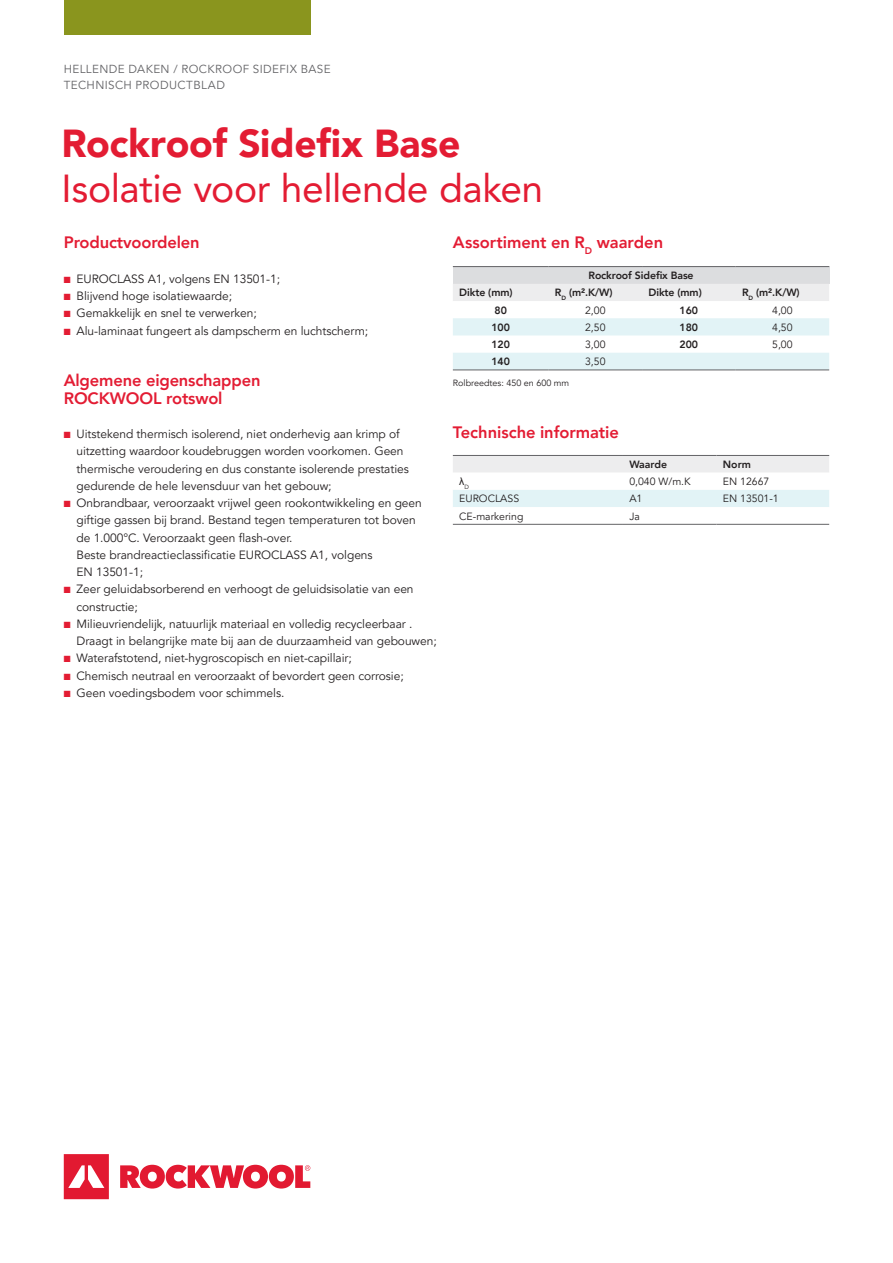
<style>
.page{position:relative;width:893px;height:1263px;background:#fff}
.page>*{position:absolute;margin:0;border:0;box-sizing:border-box;transform-origin:0 0}
.t1{font:39px "Avenir LT Pro";letter-spacing:-.01em;color:#e31c33}
.t2{font:900 39px "Avenir LT Pro";letter-spacing:-.005em;color:#e31c33}
.t3{font:800 16.5px/17.2px "Avenir LT Pro";letter-spacing:-.01em;color:#e31c33}
.t4{font:12px/17.2px "Avenir LT Pro";letter-spacing:-.005em;color:#231f20}
.t5{font:11.7px/16.5px "Avenir LT Pro";letter-spacing:.035em;color:#636366}
.t6{font:800 10.5px "Avenir LT Pro";letter-spacing:-.01em;color:#231f20}
.t7{font:10.5px "Avenir LT Pro";color:#231f20}
.t8{font:10.5px "Arial";color:#231f20}
.t9{font:9px "Avenir LT Pro";color:#231f20}
.s1{color:#e31c33}
</style>
<div class="page">
<svg style="left:453px;top:456px;width:376px;height:68px"></svg>
<hr style="left:453px;top:455px;width:170px;height:1px;background:#636366">
<hr style="left:623px;top:455px;width:93px;height:1px;background:#636366">
<hr style="left:716px;top:455px;width:113px;height:1px;background:#636366">
<hr style="left:453px;top:524px;width:170px;height:1px;background:#636366">
<hr style="left:623px;top:524px;width:93px;height:1px;background:#636366">
<hr style="left:716px;top:524px;width:113px;height:1px;background:#636366">
<div style="left:64px;top:0;width:246px;height:34px;background:#8a951e"></div>
<svg style="left:64px;top:1154px;width:246px;height:45px"></svg>
<div style="left:453px;top:267px;width:376px;height:17px;background:#dcdddf"></div>
<svg style="left:453px;top:284px;width:376px;height:86px"></svg>
<hr style="left:453px;top:266px;width:96px;height:1px;background:#636366">
<hr style="left:549px;top:266px;width:93px;height:1px;background:#636366">
<hr style="left:642px;top:266px;width:94px;height:1px;background:#636366">
<hr style="left:736px;top:266px;width:93px;height:1px;background:#636366">
<hr style="left:453px;top:370px;width:96px;height:1px;background:#636366">
<hr style="left:549px;top:370px;width:93px;height:1px;background:#636366">
<hr style="left:642px;top:370px;width:94px;height:1px;background:#636366">
<hr style="left:736px;top:370px;width:93px;height:1px;background:#636366">
<p class="t5" style="left:64px;top:61px;width:268px">HELLENDE DAKEN / ROCKROOF SIDEFIX BASE<br>TECHNISCH PRODUCTBLAD</p>
<h1 class="t2" style="left:62px;top:120px;width:400px">Rockroof Sidefix Base</h1>
<h1 class="t1" style="left:62px;top:165px;width:483px">Isolatie voor hellende daken</h1>
<h2 class="t3" style="left:64px;top:234px;width:137px">Productvoordelen</h2>
<p class="t4" style="left:64px;top:270px;width:218px"><span class="s1">■</span> EUROCLASS A1, volgens EN 13501-1;</p>
<p class="t4" style="left:64px;top:288px;width:170px"><span class="s1">■</span> Blijvend hoge isolatiewaarde;</p>
<p class="t4" style="left:64px;top:305px;width:194px"><span class="s1">■</span> Gemakkelijk en snel te verwerken;</p>
<p class="t4" style="left:64px;top:322px;width:306px"><span class="s1">■</span> Alu-laminaat fungeert als dampscherm en luchtscherm;</p>
<h2 class="t3" style="left:64px;top:372px;width:198px">Algemene eigenschappen<br>ROCKWOOL rotswol</h2>
<p class="t4" style="left:77px;top:426px;width:334px;text-indent:-13px"><span class="s1">■</span> Uitstekend thermisch isolerend, niet onderhevig aan krimp of uitzetting waardoor koudebruggen worden voorkomen. Geen thermische veroudering en dus constante isolerende prestaties gedurende de hele levensduur van het gebouw;</p>
<p class="t4" style="left:77px;top:495px;width:347px;text-indent:-13px"><span class="s1">■</span> Onbrandbaar, veroorzaakt vrijwel geen rookontwikkeling en geen giftige gassen bij brand. Bestand tegen temperaturen tot boven de 1.000°C. Veroorzaakt geen flash-over.<br>Beste brandreactieclassificatie EUROCLASS A1, volgens<br>EN 13501-1;</p>
<p class="t4" style="left:77px;top:581px;width:339px;text-indent:-13px"><span class="s1">■</span> Zeer geluidabsorberend en verhoogt de geluidsisolatie van een constructie;</p>
<p class="t4" style="left:77px;top:615px;width:362px;text-indent:-13px"><span class="s1">■</span> Milieuvriendelijk, natuurlijk materiaal en volledig recycleerbaar .<br>Draagt in belangrijke mate bij aan de duurzaamheid van gebouwen;</p>
<p class="t4" style="left:64px;top:650px;width:290px"><span class="s1">■</span> Waterafstotend, niet-hygroscopisch en niet-capillair;</p>
<p class="t4" style="left:64px;top:667px;width:341px"><span class="s1">■</span> Chemisch neutraal en veroorzaakt of bevordert geen corrosie;</p>
<p class="t4" style="left:64px;top:684px;width:222px"><span class="s1">■</span> Geen voedingsbodem voor schimmels.</p>
<h2 class="t3" style="left:453px;top:234px;width:212px">Assortiment en R<sub>D</sub> waarden</h2>
<p class="t6" style="left:588px;top:269px;width:107px">Rockroof Sidefix Base</p>
<p class="t6" style="left:459px;top:286px;width:55px">Dikte (mm)</p>
<p class="t6" style="left:555px;top:286px;width:59px">R<sub>D</sub> (m².K/W)</p>
<p class="t6" style="left:648px;top:286px;width:55px">Dikte (mm)</p>
<p class="t6" style="left:742px;top:286px;width:59px">R<sub>D</sub> (m².K/W)</p>
<p class="t6" style="left:494px;top:304px;width:14px">80</p>
<p class="t7" style="left:585px;top:304px;width:22px">2,00</p>
<p class="t6" style="left:679px;top:304px;width:20px">160</p>
<p class="t7" style="left:772px;top:304px;width:22px">4,00</p>
<p class="t6" style="left:491px;top:321px;width:20px">100</p>
<p class="t7" style="left:585px;top:321px;width:22px">2,50</p>
<p class="t6" style="left:679px;top:321px;width:20px">180</p>
<p class="t7" style="left:772px;top:321px;width:22px">4,50</p>
<p class="t6" style="left:491px;top:338px;width:20px">120</p>
<p class="t7" style="left:585px;top:338px;width:22px">3,00</p>
<p class="t6" style="left:679px;top:338px;width:20px">200</p>
<p class="t7" style="left:772px;top:338px;width:22px">5,00</p>
<p class="t6" style="left:491px;top:355px;width:20px">140</p>
<p class="t7" style="left:585px;top:355px;width:22px">3,50</p>
<p class="t9" style="left:453px;top:378px;width:118px">Rolbreedtes: 450 en 600 mm</p>
<h2 class="t3" style="left:453px;top:424px;width:167px">Technische informatie</h2>
<p class="t6" style="left:629px;top:458px;width:39px">Waarde</p>
<p class="t6" style="left:723px;top:458px;width:30px">Norm</p>
<p class="t8" style="left:459px;top:475px;width:11px">λ<sub>D</sub></p>
<p class="t7" style="left:629px;top:475px;width:63px">0,040 W/m.K</p>
<p class="t7" style="left:723px;top:475px;width:48px">EN 12667</p>
<p class="t7" style="left:459px;top:493px;width:61px">EUROCLASS</p>
<p class="t7" style="left:629px;top:493px;width:15px">A1</p>
<p class="t7" style="left:723px;top:493px;width:57px">EN 13501-1</p>
<p class="t7" style="left:459px;top:510px;width:66px">CE-markering</p>
<p class="t7" style="left:629px;top:510px;width:12px">Ja</p>
</div>
